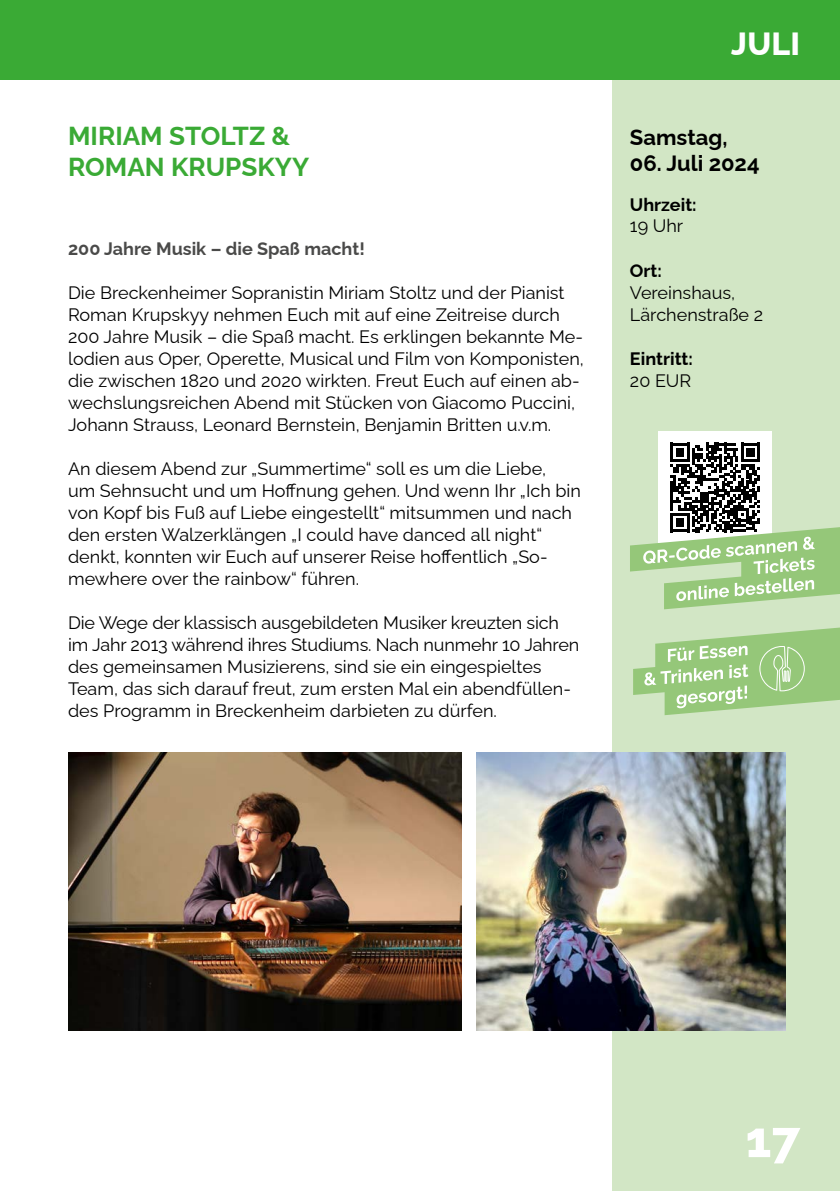
<style>
.page{position:relative;width:840px;height:1191px;background:#fff}
.page>*{position:absolute;margin:0;border:0;box-sizing:border-box;transform-origin:0 0}
.t1{font:800 50px "Raleway";color:#fff}
.t2{font:800 32px "Raleway";color:#fff}
.t3{font:700 26px/31.2px "Raleway";color:#3aaa35}
.t4{font:700 22px "Raleway";color:#000}
.t5{font:18px/22px "Raleway";color:#000}
.t6{font:700 18px "Raleway";color:#4a4a49}
.t7{font:700 18px "Raleway";color:#000}
</style>
<div class="page">
<div style="left:612px;top:31px;width:227px;height:1160px;background:#d2e6c5"></div>
<div style="left:0;top:0;width:839px;height:79px;background:#3aaa35"></div>
<img style="left:68px;top:753px;width:393px;height:277px">
<img style="left:476px;top:753px;width:308px;height:277px">
<div style="left:658px;top:431px;width:113px;height:129px;background:#fff"></div>
<svg style="left:630px;top:443px;width:209px;height:167px"></svg>
<svg style="left:633px;top:627px;width:206px;height:88px"></svg>
<h3 class="t3" style="left:68px;top:117px;width:242px">MIRIAM STOLTZ &amp;<br>ROMAN KRUPSKYY</h3>
<p class="t6" style="left:68px;top:234px;width:298px">200 Jahre Musik – die Spaß macht!</p>
<p class="t5" style="left:68px;top:279px;width:517px">Die Breckenheimer Sopranistin Miriam Stoltz und der Pianist Roman Krupskyy nehmen Euch mit auf eine Zeitreise durch 200 Jahre Musik – die Spaß macht. Es erklingen bekannte Me&shy;lodien aus Oper, Operette, Musical und Film von Komponisten, die zwischen 1820 und 2020 wirkten. Freut Euch auf einen ab&shy;wechslungsreichen Abend mit Stücken von Giacomo Puccini, Johann Strauss, Leonard Bernstein, Benjamin Britten u.v.m.</p>
<p class="t5" style="left:68px;top:455px;width:514px">An diesem Abend zur „Summertime“ soll es um die Liebe,<br>um Sehnsucht und um Hoffnung gehen. Und wenn Ihr „Ich bin von Kopf bis Fuß auf Liebe eingestellt“ mitsummen und nach den ersten Walzerklängen „I could have danced all night“ denkt, konnten wir Euch auf unserer Reise hoffentlich „So&shy;mewhere over the rainbow“ führen.</p>
<p class="t5" style="left:68px;top:609px;width:512px">Die Wege der klassisch ausgebildeten Musiker kreuzten sich im Jahr 2013 während ihres Studiums. Nach nunmehr 10 Jahren des gemeinsamen Musizierens, sind sie ein eingespieltes Team, das sich darauf freut, zum ersten Mal ein abendfüllen&shy;des Programm in Breckenheim darbieten zu dürfen.</p>
<h2 class="t2" style="left:730px;top:18px;width:70px">JULI</h2>
<p class="t4" style="left:629px;top:119px;width:99px">Samstag,</p>
<p class="t4" style="left:629px;top:146px;width:131px">06. Juli 2024</p>
<p class="t7" style="left:629px;top:190px;width:68px">Uhrzeit:</p>
<p class="t5" style="left:629px;top:213px;width:55px">19 Uhr</p>
<p class="t7" style="left:629px;top:256px;width:33px">Ort:</p>
<p class="t5" style="left:629px;top:279px;width:135px">Vereinshaus,<br>Lärchenstraße 2</p>
<p class="t7" style="left:629px;top:344px;width:64px">Eintritt:</p>
<p class="t5" style="left:629px;top:367px;width:63px">20 EUR</p>
<h1 class="t1" style="left:745px;top:1099px;width:56px">17</h1>
</div>
